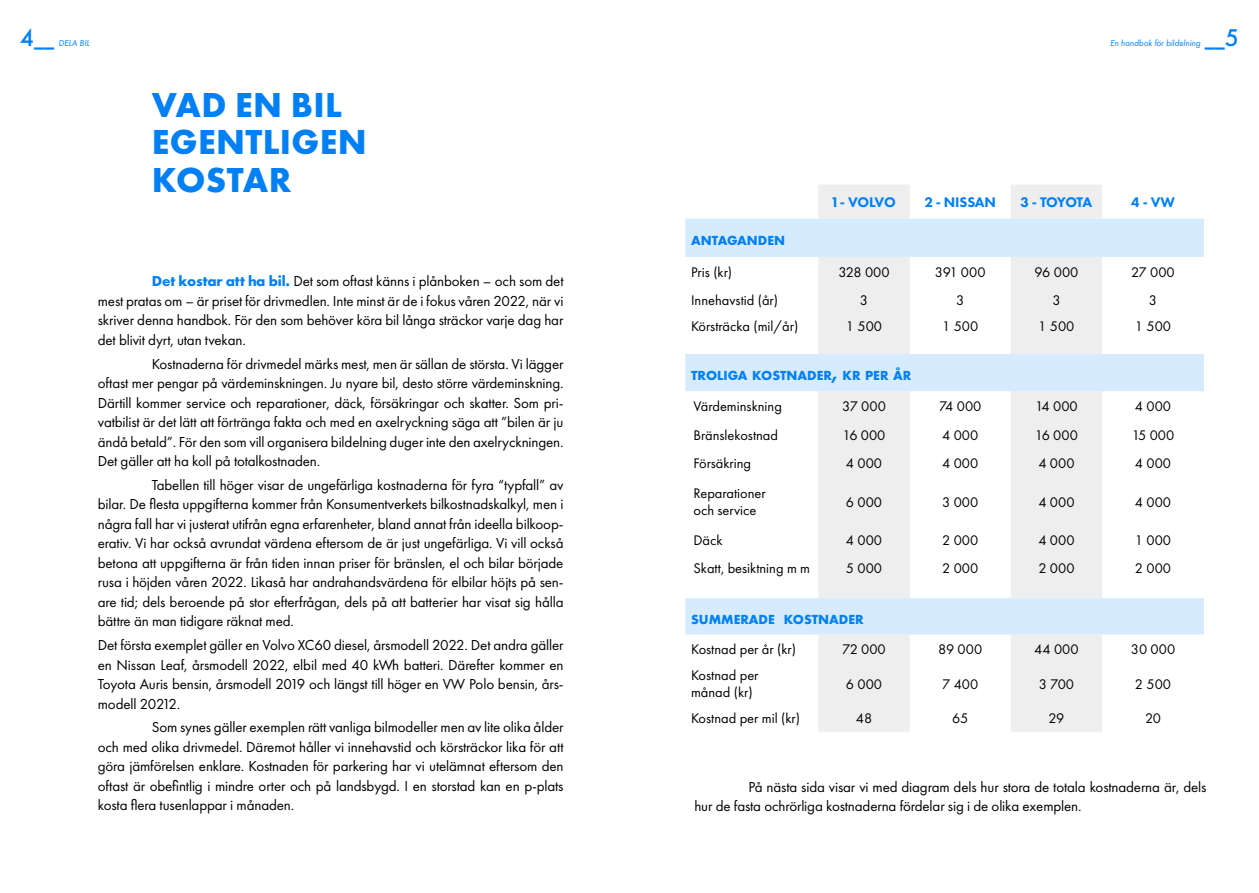
<style>
.page{position:relative;width:1259px;height:893px;background:#fff}
.page>*{position:absolute;margin:0;border:0;box-sizing:border-box;transform-origin:0 0}
.t1{font:700 36px/37.5px "Futura PT";letter-spacing:.01em;color:#0080f4}
.t2{font:500 25.2px "Futura PT";color:#0080f4}
.t3{font:15px/19.5px "Futura PT";letter-spacing:-.01em;color:#000;text-align:justify}
.t4{font:14.4px/17.4px "Futura PT";color:#000}
.t5{font:800 14.4px "Futura PT";letter-spacing:-.02em;color:#0080f4}
.t6{font:700 13.65px "Futura PT";color:#0080f4}
.t7{font:italic 9px "Futura PT";color:#0080f4}
.s1{font-weight:700;color:#0080f4}
.s2{font-size:19.5px}
</style>
<div class="page">
<svg style="left:818px;top:185px;width:284px;height:547px;fill:#eee"></svg>
<svg style="left:685px;top:219px;width:519px;height:415px"></svg>
<h2 class="t2" style="left:20px;top:23px;width:36px">4__</h2>
<p class="t7" style="left:58px;top:38px;width:33px">DELA BIL</p>
<p class="t7" style="left:1110px;top:38px;width:92px">En handbok för bildelning</p>
<h2 class="t2" style="left:1204px;top:23px;width:36px">__5</h2>
<h1 class="t1" style="left:152px;top:85px;width:216px">VAD EN BIL<br>EGENTLIGEN<br>KOSTAR</h1>
<p class="t3" style="left:98px;top:271px;width:467px;text-indent:54px"><span class="s1">Det kostar att ha bil.</span> Det som oftast känns i plånboken – och som det mest pratas om – är priset för drivmedlen. Inte minst är de i fokus våren 2022, när vi skriver denna handbok. För den som behöver köra bil långa sträckor varje dag har det blivit dyrt, utan tvekan.</p>
<p class="t3" style="left:98px;top:354px;width:467px;text-indent:54px">Kostnaderna för drivmedel märks mest, men är sällan de största. Vi lägger oftast mer pengar på värdeminskningen. Ju nyare bil, desto större värdeminskning.<br>Därtill kommer service och reparationer, däck, försäkringar och skatter. Som pri&shy;vatbilist är det lätt att förtränga fakta och med en axelryckning säga att ”bilen är ju ändå betald”. För den som vill organisera bildelning duger inte den axelryckningen.<br>Det gäller att ha koll på totalkostnaden.</p>
<p class="t3" style="left:98px;top:475px;width:467px;text-indent:54px">Tabellen till höger visar de ungefärliga kostnaderna för fyra “typfall” av bilar. De flesta uppgifterna kommer från Konsumentverkets bilkostnadskalkyl, men i några fall har vi justerat utifrån egna erfarenheter, bland annat från ideella bilkoop&shy;erativ. Vi har också avrundat värdena eftersom de är just ungefärliga. Vi vill också betona att uppgifterna är från tiden innan priser för bränslen, el och bilar började rusa i höjden våren 2022. Likaså har andrahandsvärdena för elbilar höjts på sen&shy;are tid; dels beroende på stor efterfrågan, dels på att batterier har visat sig hålla bättre än man tidigare räknat med.</p>
<p class="t3" style="left:98px;top:635px;width:467px">Det första exemplet gäller en Volvo XC60 diesel, årsmodell 2022. Det andra gäller en Nissan Leaf, årsmodell 2022, elbil med 40 kWh batteri. Därefter kommer en Toyota Auris bensin, årsmodell 2019 och längst till höger en VW Polo bensin, års&shy;modell 20212.</p>
<p class="t3" style="left:98px;top:717px;width:467px;text-indent:54px">Som synes gäller exemplen rätt vanliga bilmodeller men av lite olika ålder och med olika drivmedel. Däremot håller vi innehavstid och körsträckor lika för att göra jämförelsen enklare. Kostnaden för parkering har vi utelämnat eftersom den oftast är obefintlig i mindre orter och på landsbygd. I en storstad kan en p-plats kosta flera tusenlappar i månaden.</p>
<p class="t5" style="left:832px;top:193px;width:65px">1 - VOLVO</p>
<p class="t5" style="left:924px;top:193px;width:73px">2 - NISSAN</p>
<p class="t5" style="left:1020px;top:193px;width:73px">3 - TOYOTA</p>
<p class="t5" style="left:1131px;top:193px;width:45px">4 - VW</p>
<p class="t6" style="left:691px;top:232px;width:95px">ANTAGANDEN</p>
<p class="t4" style="left:691px;top:263px;width:43px">Pris (kr)</p>
<p class="t4" style="left:838px;top:263px;width:53px">328 000</p>
<p class="t4" style="left:935px;top:263px;width:52px">391 000</p>
<p class="t4" style="left:1034px;top:263px;width:46px">96 000</p>
<p class="t4" style="left:1131px;top:263px;width:45px">27 000</p>
<p class="t4" style="left:691px;top:292px;width:89px">Innehavstid (år)</p>
<p class="t4" style="left:860px;top:292px;width:10px">3</p>
<p class="t4" style="left:956px;top:292px;width:10px">3</p>
<p class="t4" style="left:1052px;top:292px;width:10px">3</p>
<p class="t4" style="left:1149px;top:292px;width:10px">3</p>
<p class="t4" style="left:691px;top:317px;width:109px">Körsträcka (mil/år)</p>
<p class="t4" style="left:846px;top:317px;width:38px">1 500</p>
<p class="t4" style="left:942px;top:317px;width:38px">1 500</p>
<p class="t4" style="left:1038px;top:317px;width:38px">1 500</p>
<p class="t4" style="left:1135px;top:317px;width:38px">1 500</p>
<p class="t6" style="left:691px;top:367px;width:222px">TROLIGA KOSTNADER<span class="s2">,</span> KR PER ÅR</p>
<p class="t4" style="left:693px;top:397px;width:90px">Värdeminskning</p>
<p class="t4" style="left:842px;top:397px;width:45px">37 000</p>
<p class="t4" style="left:939px;top:397px;width:44px">74 000</p>
<p class="t4" style="left:1035px;top:397px;width:44px">14 000</p>
<p class="t4" style="left:1135px;top:397px;width:38px">4 000</p>
<p class="t4" style="left:693px;top:426px;width:86px">Bränslekostnad</p>
<p class="t4" style="left:842px;top:426px;width:44px">16 000</p>
<p class="t4" style="left:942px;top:426px;width:38px">4 000</p>
<p class="t4" style="left:1035px;top:426px;width:44px">16 000</p>
<p class="t4" style="left:1131px;top:426px;width:44px">15 000</p>
<p class="t4" style="left:693px;top:455px;width:59px">Försäkring</p>
<p class="t4" style="left:846px;top:455px;width:38px">4 000</p>
<p class="t4" style="left:942px;top:455px;width:38px">4 000</p>
<p class="t4" style="left:1038px;top:455px;width:38px">4 000</p>
<p class="t4" style="left:1135px;top:455px;width:38px">4 000</p>
<p class="t4" style="left:693px;top:484px;width:74px">Reparationer och service</p>
<p class="t4" style="left:846px;top:493px;width:38px">6 000</p>
<p class="t4" style="left:942px;top:493px;width:38px">3 000</p>
<p class="t4" style="left:1038px;top:493px;width:38px">4 000</p>
<p class="t4" style="left:1135px;top:493px;width:38px">4 000</p>
<p class="t4" style="left:693px;top:531px;width:31px">Däck</p>
<p class="t4" style="left:846px;top:531px;width:38px">4 000</p>
<p class="t4" style="left:942px;top:531px;width:38px">2 000</p>
<p class="t4" style="left:1038px;top:531px;width:38px">4 000</p>
<p class="t4" style="left:1135px;top:531px;width:38px">1 000</p>
<p class="t4" style="left:693px;top:559px;width:118px">Skatt, besiktning m m</p>
<p class="t4" style="left:846px;top:559px;width:38px">5 000</p>
<p class="t4" style="left:942px;top:559px;width:38px">2 000</p>
<p class="t4" style="left:1038px;top:559px;width:38px">2 000</p>
<p class="t4" style="left:1135px;top:559px;width:38px">2 000</p>
<p class="t6" style="left:691px;top:610px;width:174px">SUMMERADE KOSTNADER</p>
<p class="t4" style="left:691px;top:641px;width:106px">Kostnad per år (kr)</p>
<p class="t4" style="left:842px;top:641px;width:45px">72 000</p>
<p class="t4" style="left:938px;top:641px;width:46px">89 000</p>
<p class="t4" style="left:1034px;top:641px;width:46px">44 000</p>
<p class="t4" style="left:1130px;top:641px;width:46px">30 000</p>
<p class="t4" style="left:691px;top:666px;width:69px">Kostnad per månad (kr)</p>
<p class="t4" style="left:846px;top:675px;width:38px">6 000</p>
<p class="t4" style="left:942px;top:675px;width:38px">7 400</p>
<p class="t4" style="left:1038px;top:675px;width:37px">3 700</p>
<p class="t4" style="left:1135px;top:675px;width:38px">2 500</p>
<p class="t4" style="left:691px;top:709px;width:110px">Kostnad per mil (kr)</p>
<p class="t4" style="left:856px;top:709px;width:18px">48</p>
<p class="t4" style="left:952px;top:709px;width:18px">65</p>
<p class="t4" style="left:1048px;top:709px;width:17px">29</p>
<p class="t4" style="left:1145px;top:709px;width:18px">20</p>
<p class="t3" style="left:694px;top:777px;width:513px;text-indent:54px">På nästa sida visar vi med diagram dels hur stora de totala kostnaderna är, dels hur de fasta ochrörliga kostnaderna fördelar sig i de olika exemplen.</p>
</div>
